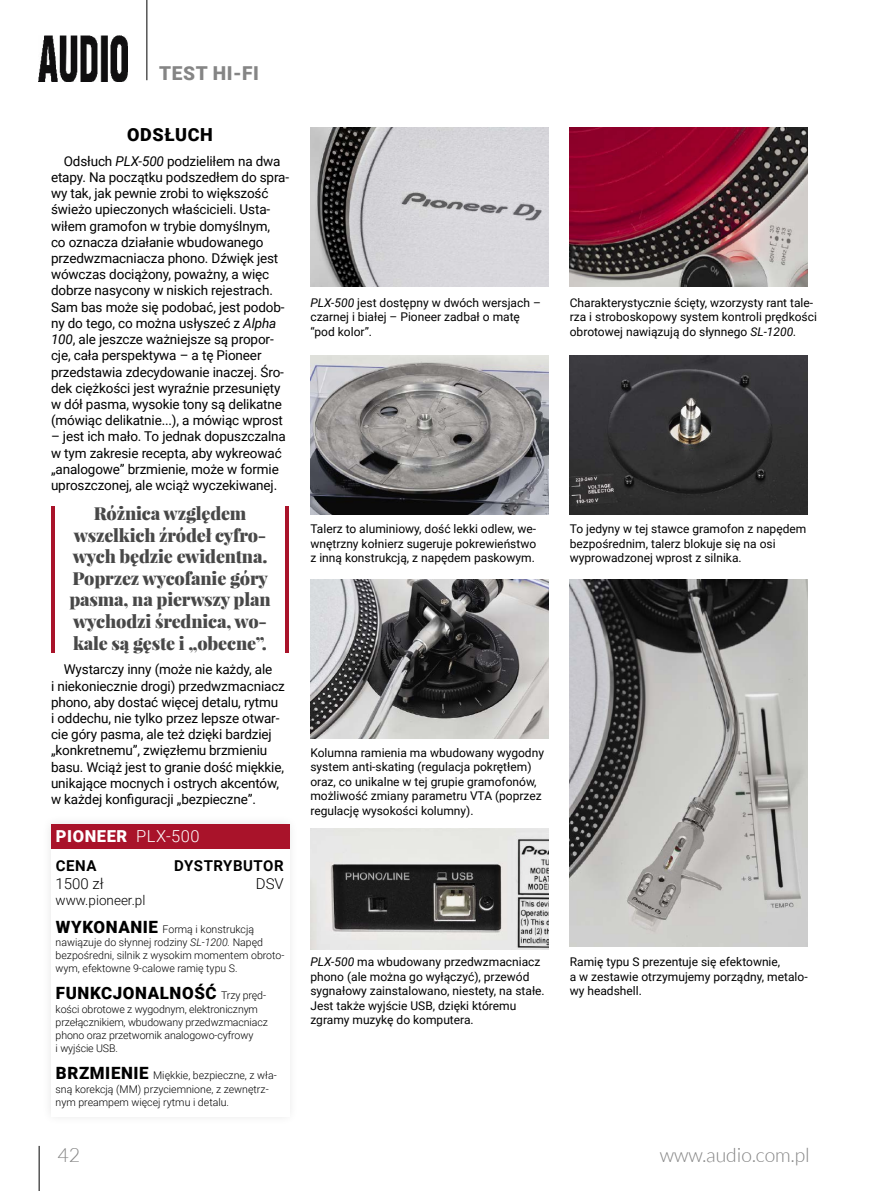
<style>
.page{position:relative;width:893px;height:1191px;background:#fff}
.page>*{position:absolute;margin:0;border:0;box-sizing:border-box;transform-origin:0 0}
.t1{font:300 19.5px "Lato";color:#858585}
.t2{font:900 19.2px "Roboto";letter-spacing:.035em;color:#858585}
.t3{font:900 18px/21.6px "Playfair Display";letter-spacing:-.01em;color:#484848;text-align:center}
.t4{font:900 18px "Roboto";letter-spacing:.035em;color:#000}
.t5{font:900 16.95px "Roboto";letter-spacing:.035em;color:#000}
.t6{font:900 16.5px "Roboto";letter-spacing:.035em;color:#fff}
.t7{font:700 15px "Roboto";letter-spacing:.035em;color:#000}
.t8{font:300 15px "Roboto";color:#000}
.t9{font:13.5px/16.2px "Roboto";letter-spacing:-.01em;color:#000}
.t10{font:300 13.5px "Roboto";color:#000}
.t11{font:12px/14.4px "Roboto";color:#000}
.t12{font:300 10.65px/13.2px "Roboto";color:#000}
.s1{font-style:italic}
.s2{font-weight:300}
.s3{font-weight:900;font-size:16.95px}
.s4{font-weight:300;font-size:10.65px}
</style>
<div class="page">
<hr style="left:147px;top:0;width:1px;height:80px;background:#000">
<img style="left:39px;top:35px;width:89px;height:46px">
<hr style="left:39px;top:1145px;width:1px;height:46px;background:#000">
<div style="left:41px;top:814px;width:258px;height:312px;background:#fbfbfb"></div>
<div style="left:51px;top:824px;width:238px;height:292px;background:#fff"></div>
<div style="left:51px;top:824px;width:238px;height:25px;background:#a9132a"></div>
<hr style="left:51px;top:506px;width:4px;height:147px;background:#a9132a">
<hr style="left:285px;top:506px;width:4px;height:147px;background:#a9132a">
<img style="left:310px;top:128px;width:239px;height:158px">
<img style="left:310px;top:579px;width:239px;height:159px">
<img style="left:310px;top:829px;width:239px;height:120px">
<img style="left:570px;top:356px;width:238px;height:158px">
<img style="left:310px;top:356px;width:239px;height:158px">
<img style="left:570px;top:128px;width:238px;height:158px">
<img style="left:570px;top:579px;width:238px;height:367px">
<h2 class="t2" style="left:159px;top:60px;width:101px">TEST HI-FI</h2>
<h3 class="t4" style="left:127px;top:122px;width:87px">ODSŁUCH</h3>
<p class="t9" style="left:51px;top:152px;width:240px;text-indent:13px">Odsłuch <span class="s1">PLX-500</span> podzieliłem na dwa etapy. Na początku podszedłem do spra&shy;wy tak, jak pewnie zrobi to większość świeżo upieczonych właścicieli. Usta&shy;wiłem gramofon w trybie domyślnym,<br>co oznacza działanie wbudowanego przedwzmacniacza phono. Dźwięk jest wówczas dociążony, poważny, a więc dobrze nasycony w niskich rejestrach.<br>Sam bas może się podobać, jest podob&shy;ny do tego, co można usłyszeć z <span class="s1">Alpha 100</span>, ale jeszcze ważniejsze są propor&shy;cje, cała perspektywa – a tę Pioneer przedstawia zdecydowanie inaczej. Śro&shy;dek ciężkości jest wyraźnie przesunięty w dół pasma, wysokie tony są delikatne (mówiąc delikatnie...), a mówiąc wprost</p>
<p class="t9" style="left:51px;top:428px;width:236px">– jest ich mało. To jednak dopuszczalna w tym zakresie recepta, aby wykreować „analogowe” brzmienie, może w formie uproszczonej, ale wciąż wyczekiwanej.</p>
<h3 class="t3" style="left:69px;top:502px;width:203px">Różnica względem wszelkich źródeł cyfro&shy;wych będzie ewidentna.<br>Poprzez wycofanie góry pasma, na pierwszy plan wychodzi średnica, wo&shy;kale są gęste i „obecne”.</h3>
<p class="t9" style="left:51px;top:661px;width:235px;text-indent:13px">Wystarczy inny (może nie każdy, ale<br>i niekoniecznie drogi) przedwzmacniacz phono, aby dostać więcej detalu, rytmu<br>i oddechu, nie tylko przez lepsze otwar&shy;cie góry pasma, ale też dzięki bardziej „konkretnemu”, zwięzłemu brzmieniu basu. Wciąż jest to granie dość miękkie, unikające mocnych i ostrych akcentów, w każdej konfiguracji „bezpieczne”.</p>
<p class="t6" style="left:56px;top:825px;width:145px">PIONEER <span class="s2">PLX-500</span></p>
<p class="t7" style="left:56px;top:855px;width:42px">CENA</p>
<p class="t7" style="left:174px;top:855px;width:111px">DYSTRYBUTOR</p>
<p class="t8" style="left:56px;top:873px;width:50px">1500 zł</p>
<p class="t8" style="left:256px;top:873px;width:29px">DSV</p>
<p class="t10" style="left:56px;top:891px;width:91px">www.pioneer.pl</p>
<p class="t12" style="left:56px;top:921px;width:230px"><span class="s3">WYKONANIE</span> Formą i konstrukcją nawiązuje do słynnej rodziny <span class="s1">SL-1200.</span> Napęd bezpośredni, silnik z wysokim momentem obroto&shy;wym, efektowne 9-calowe ramię typu S.</p>
<p class="t5" style="left:56px;top:981px;width:212px">FUNKCJONALNOŚĆ <span class="s4">Trzy pręd-</span></p>
<p class="t12" style="left:56px;top:1001px;width:214px">kości obrotowe z wygodnym, elektronicznym przełącznikiem, wbudowany przedwzmacniacz phono oraz przetwornik analogowo-cyfrowy<br>i wyjście USB.</p>
<p class="t12" style="left:56px;top:1068px;width:223px"><span class="s3">BRZMIENIE</span> Miękkie, bezpieczne, z wła&shy;sną korekcją (MM) przyciemnione, z zewnętrz&shy;nym preampem więcej rytmu i detalu.</p>
<p class="t11" style="left:310px;top:295px;width:232px"><span class="s1">PLX-500</span> jest dostępny w dwóch wersjach – czarnej i białej – Pioneer zadbał o matę “pod kolor”.</p>
<p class="t11" style="left:570px;top:295px;width:249px">Charakterystycznie ścięty, wzorzysty rant tale&shy;rza i stroboskopowy system kontroli prędkości obrotowej nawiązują do słynnego <span class="s1">SL-1200.</span></p>
<p class="t11" style="left:310px;top:521px;width:227px;text-align:justify">Talerz to aluminiowy, dość lekki odlew, we&shy;wnętrzny kołnierz sugeruje pokrewieństwo z inną konstrukcją, z napędem paskowym.</p>
<p class="t11" style="left:570px;top:521px;width:238px">To jedyny w tej stawce gramofon z napędem bezpośrednim, talerz blokuje się na osi wyprowadzonej wprost z silnika.</p>
<p class="t11" style="left:310px;top:745px;width:235px">Kolumna ramienia ma wbudowany wygodny system anti-skating (regulacja pokrętłem) oraz, co unikalne w tej grupie gramofonów, możliwość zmiany parametru VTA (poprzez regulację wysokości kolumny).</p>
<p class="t11" style="left:310px;top:954px;width:236px"><span class="s1">PLX-500</span> ma wbudowany przedwzmacniacz phono (ale można go wyłączyć), przewód sygnałowy zainstalowano, niestety, na stałe.<br>Jest także wyjście USB, dzięki któremu zgramy muzykę do komputera.</p>
<p class="t11" style="left:570px;top:954px;width:239px">Ramię typu S prezentuje się efektownie,<br>a w zestawie otrzymujemy porządny, metalo&shy;wy headshell.</p>
<h1 class="t1" style="left:57px;top:1144px;width:24px">42</h1>
<h1 class="t1" style="left:660px;top:1144px;width:151px">www.audio.com.pl</h1>
</div>
